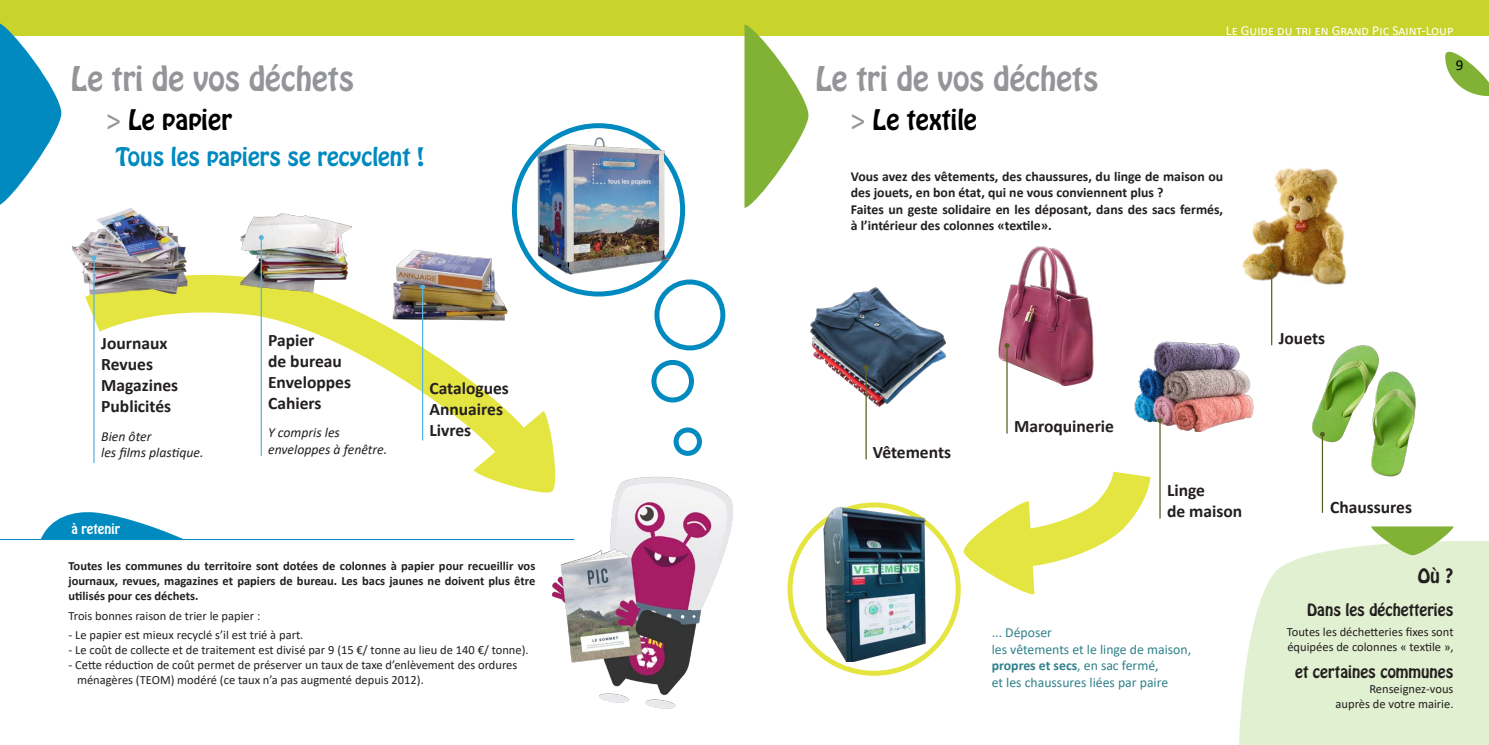
<style>
.page{position:relative;width:1489px;height:745px;background:#fff}
.page>*{position:absolute;margin:0;border:0;box-sizing:border-box;transform-origin:0 0}
.t1{font:30px "Hobo Std";color:#939598}
.t2{font:25px "Hobo Std";color:#000}
.t3{font:22.5px "Hobo Std";color:#008ac0}
.t4{font:700 17.5px "Calibri";color:#231f20}
.t5{font:17.5px "Hobo Std";color:#231f20}
.t6{font:15px "Hobo Std";color:#231f20}
.t7{font:15px "Calibri";color:#000}
.t8{font:700 13.75px/16.5px "Calibri";color:#231f20}
.t9{font:13.75px "Calibri";color:#30818b}
.t10{font:italic 13.75px "Calibri";color:#231f20}
.t11{font:13.75px "Calibri";color:#fff}
.t12{font:700 13.75px "Calibri";color:#30818b}
.t13{font:12.5px "Calibri";color:#231f20}
.t14{font:700 12.5px/15px "Calibri";color:#231f20;text-align:justify}
.t15{font:12.5px "Hobo Std";color:#fff}
.s1{color:#939598}
.s2{font-weight:400}
</style>
<div class="page">
<img style="left:810px;top:287px;width:135px;height:119px">
<div style="left:0;top:0;width:762px;height:35px;background:#c8d32c"></div>
<hr style="left:0;top:539px;width:574px;height:1px;background:#008ac0">
<img style="left:512px;top:125px;width:172px;height:152px">
<svg style="left:41px;top:512px;width:142px;height:27px"></svg>
<svg style="left:92px;top:276px;width:471px;height:187px"></svg>
<svg style="left:473px;top:410px;width:87px;height:83px"></svg>
<img style="left:225px;top:213px;width:141px;height:90px">
<img style="left:72px;top:208px;width:140px;height:106px">
<hr style="left:93px;top:258px;width:2px;height:204px;background:#57b4df">
<svg style="left:91px;top:255px;width:5px;height:5px"></svg>
<hr style="left:261px;top:237px;width:1px;height:218px;background:#57b4df">
<svg style="left:259px;top:235px;width:5px;height:5px"></svg>
<img style="left:366px;top:216px;width:184px;height:121px">
<hr style="left:422px;top:287px;width:1px;height:153px;background:#57b4df">
<svg style="left:420px;top:284px;width:5px;height:5px"></svg>
<svg style="left:0;top:23px;width:61px;height:182px"></svg>
<img style="left:552px;top:467px;width:181px;height:242px">
<div style="left:654px;top:279px;width:71px;height:71px;border:5px solid #008ac0;border-radius:50%"></div>
<svg style="left:676px;top:429px;width:23px;height:24px"></svg>
<div style="left:673px;top:427px;width:29px;height:28px;border:5px solid #008ac0;border-radius:50%"></div>
<svg style="left:654px;top:362px;width:37px;height:38px"></svg>
<div style="left:651px;top:359px;width:43px;height:43px;border:5px solid #008ac0;border-radius:50%"></div>
<div style="left:726px;top:0;width:762px;height:35px;background:#c8d32c"></div>
<svg style="left:963px;top:432px;width:198px;height:162px"></svg>
<svg style="left:1444px;top:35px;width:44px;height:61px"></svg>
<div style="left:787px;top:502px;width:173px;height:173px;border:5px solid #e5e541;border-radius:50%"></div>
<img style="left:819px;top:504px;width:112px;height:156px">
<hr style="left:865px;top:367px;width:1px;height:92px;background:#5a5f20">
<svg style="left:863px;top:365px;width:5px;height:5px"></svg>
<img style="left:1312px;top:345px;width:104px;height:134px">
<hr style="left:1321px;top:434px;width:1px;height:78px;background:#5a5f20">
<svg style="left:1319px;top:431px;width:5px;height:5px"></svg>
<img style="left:998px;top:246px;width:96px;height:139px">
<hr style="left:1006px;top:345px;width:1px;height:88px;background:#5a5f20">
<svg style="left:1004px;top:343px;width:5px;height:5px"></svg>
<img style="left:1134px;top:341px;width:119px;height:90px">
<hr style="left:1159px;top:420px;width:1px;height:98px;background:#5a5f20">
<svg style="left:1157px;top:418px;width:5px;height:5px"></svg>
<img style="left:1242px;top:168px;width:105px;height:120px">
<hr style="left:1270px;top:266px;width:2px;height:79px;background:#5a5f20">
<svg style="left:1269px;top:264px;width:5px;height:5px"></svg>
<svg style="left:1239px;top:541px;width:249px;height:203px;background:#e3f1d4"></svg>
<svg style="left:1370px;top:526px;width:83px;height:29px;background:#abcc79"></svg>
<svg style="left:744px;top:25px;width:64px;height:183px"></svg>
<p class="t1" style="left:71px;top:58px;width:285px">Le tri de vos déchets</p>
<p class="t2" style="left:106px;top:102px;width:127px"><span class="s1">&gt;</span> Le papier</p>
<p class="t3" style="left:116px;top:141px;width:310px">Tous les papiers se recyclent !</p>
<p class="t4" style="left:101px;top:330px;width:68px">Journaux</p>
<p class="t4" style="left:101px;top:351px;width:53px">Revues</p>
<p class="t4" style="left:101px;top:372px;width:79px">Magazines</p>
<p class="t4" style="left:101px;top:393px;width:71px">Publicités</p>
<p class="t10" style="left:101px;top:426px;width:52px">Bien ôter</p>
<p class="t10" style="left:101px;top:442px;width:104px">les films plastique.</p>
<p class="t4" style="left:268px;top:327px;width:48px">Papier</p>
<p class="t4" style="left:268px;top:348px;width:75px">de bureau</p>
<p class="t4" style="left:268px;top:369px;width:84px">Enveloppes</p>
<p class="t4" style="left:268px;top:390px;width:55px">Cahiers</p>
<p class="t10" style="left:268px;top:423px;width:73px">Y compris les</p>
<p class="t10" style="left:268px;top:439px;width:121px">enveloppes à fenêtre.</p>
<p class="t4" style="left:429px;top:376px;width:81px">Catalogues</p>
<p class="t4" style="left:429px;top:397px;width:75px">Annuaires</p>
<p class="t4" style="left:429px;top:418px;width:43px">Livres</p>
<p class="t15" style="left:71px;top:520px;width:50px">à retenir</p>
<p class="t14" style="left:69px;top:558px;width:468px">Toutes les communes du territoire sont dotées de colonnes à papier pour recueillir vos journaux, revues, magazines et papiers de bureau. Les bacs jaunes ne doivent plus être utilisés pour ces déchets.</p>
<p class="t13" style="left:69px;top:606px;width:193px">Trois bonnes raison de trier le papier :</p>
<p class="t13" style="left:69px;top:626px;width:236px">- Le papier est mieux recyclé s’il est trié à part.</p>
<p class="t13" style="left:69px;top:641px;width:461px">- Le coût de collecte et de traitement est divisé par 9 (15 €/ tonne au lieu de 140 €/ tonne).</p>
<p class="t13" style="left:69px;top:656px;width:450px">- Cette réduction de coût permet de préserver un taux de taxe d’enlèvement des ordures</p>
<p class="t13" style="left:77px;top:671px;width:348px">ménagères (TEOM) modéré (ce taux n’a pas augmenté depuis 2012).</p>
<p class="t1" style="left:815px;top:58px;width:285px">Le tri de vos déchets</p>
<p class="t2" style="left:850px;top:102px;width:128px"><span class="s1">&gt;</span> Le textile</p>
<p class="t11" style="left:1225px;top:21px;width:229px">Le Guide du tri en Grand Pic Saint-Loup</p>
<p class="t7" style="left:1455px;top:55px;width:9px">9</p>
<p class="t8" style="left:850px;top:167px;width:374px">Vous avez des vêtements, des chaussures, du linge de maison ou des jouets, en bon état, qui ne vous conviennent plus ?</p>
<p class="t8" style="left:850px;top:200px;width:374px">Faites un geste solidaire en les déposant, dans des sacs fermés, à l’intérieur des colonnes «textile».</p>
<p class="t4" style="left:872px;top:439px;width:80px">Vêtements</p>
<p class="t4" style="left:1014px;top:413px;width:101px">Maroquinerie</p>
<p class="t4" style="left:1166px;top:477px;width:40px">Linge</p>
<p class="t4" style="left:1166px;top:498px;width:77px">de maison</p>
<p class="t9" style="left:991px;top:623px;width:62px">... Déposer</p>
<p class="t9" style="left:991px;top:639px;width:201px">les vêtements et le linge de maison,</p>
<p class="t12" style="left:991px;top:655px;width:168px">propres et secs<span class="s2">, en sac fermé,</span></p>
<p class="t9" style="left:991px;top:672px;width:178px">et les chaussures liées par paire</p>
<p class="t4" style="left:1278px;top:326px;width:48px">Jouets</p>
<p class="t4" style="left:1329px;top:494px;width:83px">Chaussures</p>
<p class="t5" style="left:1417px;top:563px;width:37px">Où ?</p>
<p class="t6" style="left:1307px;top:599px;width:148px">Dans les déchetteries</p>
<p class="t13" style="left:1286px;top:622px;width:168px">Toutes les déchetteries fixes sont</p>
<p class="t13" style="left:1287px;top:637px;width:168px">équipées de colonnes « textile »,</p>
<p class="t6" style="left:1294px;top:661px;width:160px">et certaines communes</p>
<p class="t13" style="left:1369px;top:679px;width:86px">Renseignez-vous</p>
<p class="t13" style="left:1335px;top:694px;width:119px">auprès de votre mairie.</p>
</div>
